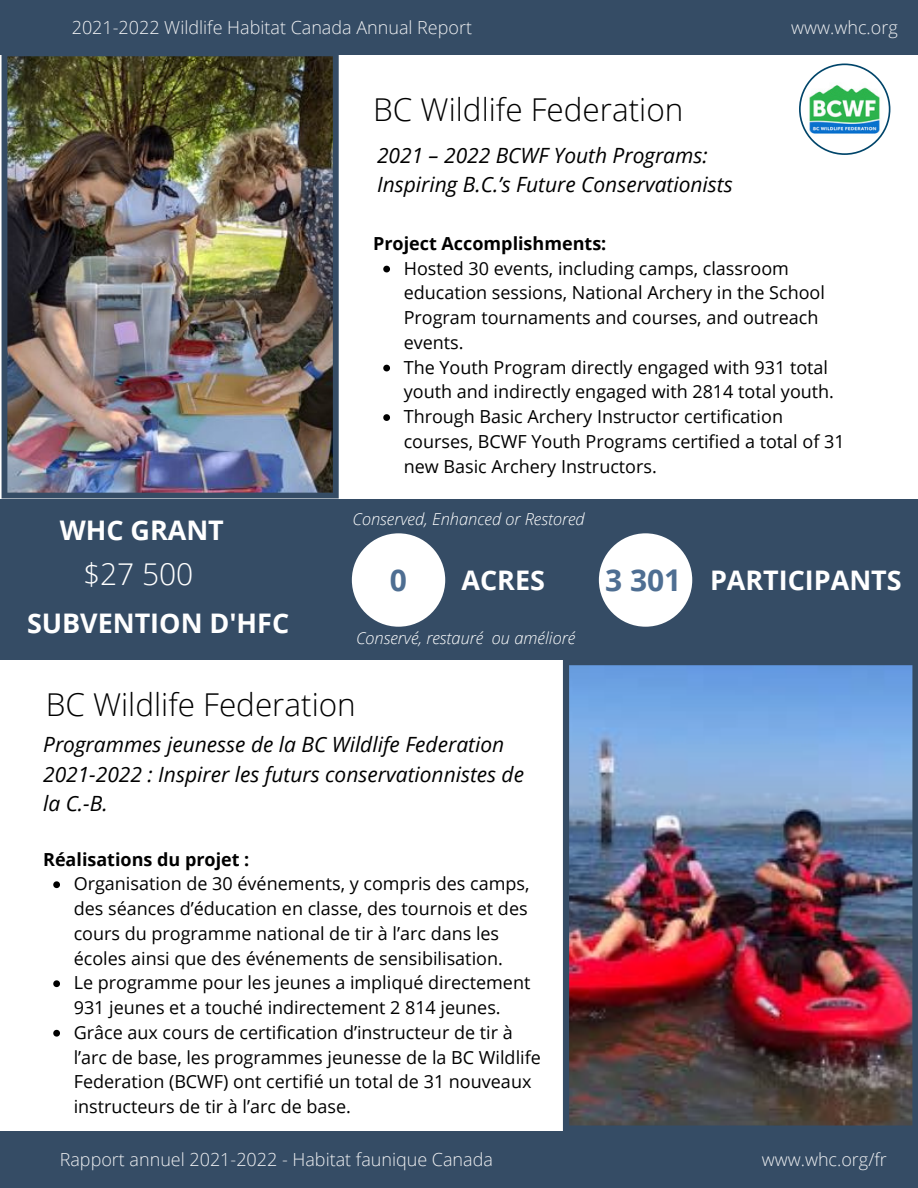
<style>
.page{position:relative;width:918px;height:1188px;background:#fff}
.page>*{position:absolute;margin:0;border:0;box-sizing:border-box;transform-origin:0 0}
.t1{font:300 31.5px "Open Sans";color:#000}
.t2{font:300 30px "Open Sans";color:#fff}
.t3{font:700 30px "Open Sans";color:#4e6e92}
.t4{font:700 27px "Open Sans";color:#fff}
.t5{font:italic 21px/29.2px "Open Sans";color:#000}
.t6{font:18px/24.8px "Open Sans";color:#000}
.t7{font:300 18px "Open Sans";color:#eff0f2}
.t8{font:700 18px "Open Sans";color:#000}
.t9{font:italic 300 16.5px "Open Sans";color:#fff}
</style>
<div class="page">
<div style="left:0;top:1132px;width:918px;height:56px;background:#354c65"></div>
<img style="left:2px;top:54px;width:337px;height:444px">
<div style="left:0;top:499px;width:918px;height:160px;background:#354c65"></div>
<img style="left:563px;top:659px;width:355px;height:473px">
<div style="left:0;top:0;width:918px;height:54px;background:#354c65"></div>
<div style="left:352px;top:533px;width:93px;height:94px;background:#fff;border-radius:50%"></div>
<div style="left:599px;top:533px;width:93px;height:94px;background:#fff;border-radius:50%"></div>
<svg style="left:799px;top:64px;width:91px;height:91px"></svg>
<svg style="left:383px;top:266px;width:7px;height:6px"></svg>
<svg style="left:383px;top:365px;width:7px;height:6px"></svg>
<svg style="left:383px;top:414px;width:7px;height:7px"></svg>
<svg style="left:53px;top:881px;width:7px;height:7px"></svg>
<svg style="left:53px;top:980px;width:7px;height:7px"></svg>
<svg style="left:53px;top:1030px;width:7px;height:7px"></svg>
<p class="t7" style="left:72px;top:15px;width:402px">2021-2022 Wildlife Habitat Canada Annual Report</p>
<p class="t7" style="left:791px;top:15px;width:108px">www.whc.org</p>
<h1 class="t1" style="left:373px;top:87px;width:312px">BC Wildlife Federation</h1>
<p class="t5" style="left:377px;top:140px;width:357px">2021 – 2022 BCWF Youth Programs:<br>Inspiring B.C.’s Future Conservationists</p>
<p class="t8" style="left:373px;top:231px;width:235px">Project Accomplishments:</p>
<h3 class="t4" style="left:60px;top:511px;width:166px">WHC GRANT</h3>
<p class="t6" style="left:404px;top:255px;width:442px">Hosted 30 events, including camps, classroom education sessions, National Archery in the School Program tournaments and courses, and outreach events.<br>The Youth Program directly engaged with 931 total youth and indirectly engaged with 2814 total youth.<br>Through Basic Archery Instructor certification courses, BCWF Youth Programs certified a total of 31 new Basic Archery Instructors.</p>
<p class="t9" style="left:353px;top:507px;width:234px">Conserved, Enhanced or Restored</p>
<h2 class="t2" style="left:83px;top:553px;width:112px">$27 500</h2>
<h2 class="t3" style="left:390px;top:559px;width:19px">0</h2>
<h2 class="t3" style="left:605px;top:559px;width:78px">3 301</h2>
<h3 class="t4" style="left:462px;top:561px;width:85px">ACRES</h3>
<h3 class="t4" style="left:27px;top:604px;width:264px">SUBVENTION D'HFC</h3>
<p class="t9" style="left:356px;top:626px;width:221px">Conservé, restauré ou amélioré</p>
<h1 class="t1" style="left:46px;top:682px;width:312px">BC Wildlife Federation</h1>
<p class="t5" style="left:43px;top:730px;width:482px">Programmes jeunesse de la BC Wildlife Federation<br>2021-2022 : Inspirer les futurs conservationnistes de la C.-B.</p>
<p class="t8" style="left:43px;top:846px;width:208px">Réalisations du projet :</p>
<p class="t6" style="left:74px;top:871px;width:469px">Organisation de 30 événements, y compris des camps, des séances d’éducation en classe, des tournois et des cours du programme national de tir à l’arc dans les écoles ainsi que des événements de sensibilisation.<br>Le programme pour les jeunes a impliqué directement 931 jeunes et a touché indirectement 2 814 jeunes.<br>Grâce aux cours de certification d’instructeur de tir à l’arc de base, les programmes jeunesse de la BC Wildlife Federation (BCWF) ont certifié un total de 31 nouveaux instructeurs de tir à l’arc de base.</p>
<h3 class="t4" style="left:710px;top:561px;width:193px">PARTICIPANTS</h3>
<p class="t7" style="left:60px;top:1147px;width:435px">Rapport annuel 2021-2022 - Habitat faunique Canada</p>
<p class="t7" style="left:762px;top:1147px;width:127px">www.whc.org/fr</p>
</div>
